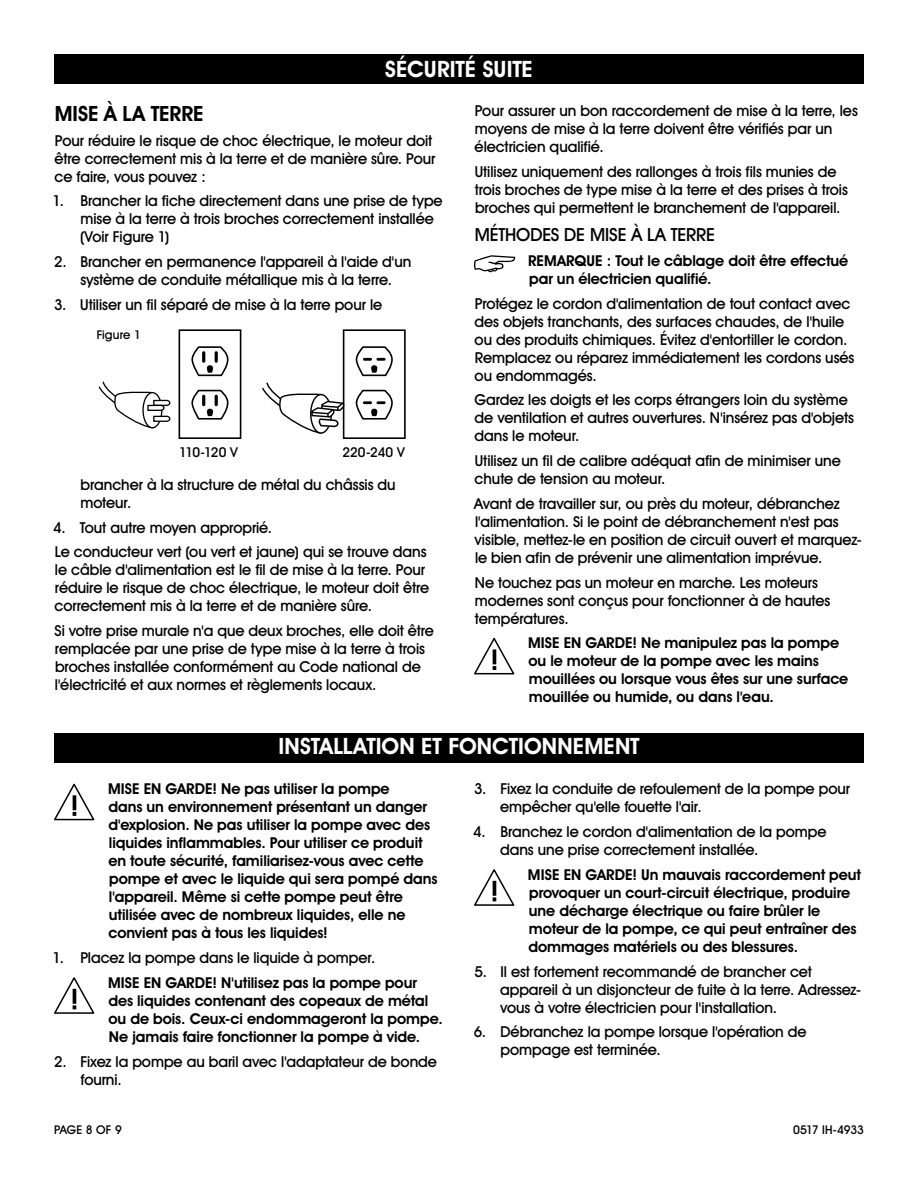
<style>
.page{position:relative;width:918px;height:1188px;background:#fff}
.page>*{position:absolute;margin:0;border:0;box-sizing:border-box;transform-origin:0 0}
.t1{font:700 22.5px "Uline Two Knine";letter-spacing:.005em;color:#fff}
.t2{font:700 21px "Uline Two Knine";color:#000}
.t3{font:18px "Uline Two Knine";letter-spacing:-.005em;color:#000}
.t4{font:15px/18px "Uline Two Knine";letter-spacing:-.005em;color:#000}
.t5{font:700 15px/18px "Uline Two Knine";letter-spacing:-.005em;color:#000}
.t6{font:13.5px "Uline Two Knine";letter-spacing:-.01em;color:#000}
.t7{font:12px "Uline Two Knine";letter-spacing:-.005em;color:#000}
</style>
<div class="page">
<div style="left:54px;top:54px;width:810px;height:30px;background:#000"></div>
<svg style="left:474px;top:255px;width:41px;height:17px"></svg>
<svg style="left:474px;top:638px;width:40px;height:36px"></svg>
<div style="left:179px;top:329px;width:62px;height:110px;border:2px solid #000"></div>
<svg style="left:191px;top:346px;width:38px;height:31px"></svg>
<svg style="left:191px;top:389px;width:38px;height:31px"></svg>
<svg style="left:98px;top:381px;width:73px;height:48px"></svg>
<div style="left:343px;top:329px;width:63px;height:110px;border:2px solid #000"></div>
<svg style="left:355px;top:389px;width:38px;height:31px"></svg>
<svg style="left:355px;top:346px;width:38px;height:31px"></svg>
<svg style="left:262px;top:381px;width:83px;height:54px"></svg>
<div style="left:54px;top:733px;width:810px;height:30px;background:#000"></div>
<svg style="left:54px;top:784px;width:40px;height:36px"></svg>
<svg style="left:54px;top:977px;width:40px;height:37px"></svg>
<svg style="left:474px;top:869px;width:40px;height:37px"></svg>
<h1 class="t1" style="left:385px;top:56px;width:149px">SÉCURITÉ SUITE</h1>
<h2 class="t2" style="left:55px;top:101px;width:150px">MISE À LA TERRE</h2>
<p class="t4" style="left:55px;top:131px;width:382px">Pour réduire le risque de choc électrique, le moteur doit être correctement mis à la terre et de manière sûre. Pour ce faire, vous pouvez :</p>
<p class="t4" style="left:80px;top:192px;width:364px;text-indent:-27px">1. Brancher la fiche directement dans une prise de type mise à la terre à trois broches correctement installée (Voir Figure 1)</p>
<p class="t4" style="left:54px;top:253px;width:359px;text-align:center">2. Brancher en permanence l'appareil à l'aide d'un système de conduite métallique mis à la terre.</p>
<p class="t4" style="left:54px;top:295px;width:330px">3. Utiliser un fil séparé de mise à la terre pour le</p>
<p class="t7" style="left:97px;top:328px;width:46px">Figure 1</p>
<p class="t6" style="left:179px;top:444px;width:60px">110-120 V</p>
<p class="t6" style="left:343px;top:444px;width:64px">220-240 V</p>
<p class="t4" style="left:80px;top:475px;width:317px">brancher à la structure de métal du châssis du moteur.</p>
<p class="t4" style="left:53px;top:515px;width:375px;line-height:24.8px">4. Tout autre moyen approprié.<br>Le conducteur vert (ou vert et jaune) qui se trouve dans</p>
<p class="t4" style="left:55px;top:561px;width:376px">le câble d'alimentation est le fil de mise à la terre. Pour réduire le risque de choc électrique, le moteur doit être correctement mis à la terre et de manière sûre.</p>
<p class="t4" style="left:55px;top:622px;width:381px">Si votre prise murale n'a que deux broches, elle doit être remplacée par une prise de type mise à la terre à trois broches installée conformément au Code national de l'électricité et aux normes et règlements locaux.</p>
<p class="t4" style="left:475px;top:102px;width:385px">Pour assurer un bon raccordement de mise à la terre, les moyens de mise à la terre doivent être vérifiés par un électricien qualifié.</p>
<p class="t4" style="left:475px;top:162px;width:375px">Utilisez uniquement des rallonges à trois fils munies de trois broches de type mise à la terre et des prises à trois broches qui permettent le branchement de l'appareil.</p>
<p class="t3" style="left:475px;top:224px;width:242px">MÉTHODES DE MISE À LA TERRE</p>
<p class="t5" style="left:528px;top:252px;width:322px">REMARQUE : Tout le câblage doit être effectué par un électricien qualifié.</p>
<p class="t4" style="left:475px;top:294px;width:381px">Protégez le cordon d'alimentation de tout contact avec des objets tranchants, des surfaces chaudes, de l'huile ou des produits chimiques. Évitez d'entortiller le cordon.<br>Remplacez ou réparez immédiatement les cordons usés ou endommagés.</p>
<p class="t4" style="left:474px;top:391px;width:381px">Gardez les doigts et les corps étrangers loin du système de ventilation et autres ouvertures. N'insérez pas d'objets dans le moteur.</p>
<p class="t4" style="left:475px;top:452px;width:368px">Utilisez un fil de calibre adéquat afin de minimiser une chute de tension au moteur.</p>
<p class="t4" style="left:474px;top:494px;width:389px">Avant de travailler sur, ou près du moteur, débranchez l'alimentation. Si le point de débranchement n'est pas visible, mettez-le en position de circuit ouvert et marquez&shy;le bien afin de prévenir une alimentation imprévue.</p>
<p class="t4" style="left:475px;top:573px;width:357px">Ne touchez pas un moteur en marche. Les moteurs modernes sont conçus pour fonctionner à de hautes températures.</p>
<p class="t5" style="left:528px;top:634px;width:322px">MISE EN GARDE! Ne manipulez pas la pompe ou le moteur de la pompe avec les mains mouillées ou lorsque vous êtes sur une surface mouillée ou humide, ou dans l'eau.</p>
<h1 class="t1" style="left:278px;top:732px;width:363px">INSTALLATION ET FONCTIONNEMENT</h1>
<p class="t5" style="left:108px;top:780px;width:331px">MISE EN GARDE! Ne pas utiliser la pompe<br>dans un environnement présentant un danger d'explosion. Ne pas utiliser la pompe avec des liquides inflammables. Pour utiliser ce produit en toute sécurité, familiarisez-vous avec cette pompe et avec le liquide qui sera pompé dans l'appareil. Même si cette pompe peut être utilisée avec de nombreux liquides, elle ne convient pas à tous les liquides!</p>
<p class="t4" style="left:53px;top:949px;width:324px">1. Placez la pompe dans le liquide à pomper.</p>
<p class="t5" style="left:108px;top:973px;width:336px">MISE EN GARDE! N'utilisez pas la pompe pour des liquides contenant des copeaux de métal ou de bois. Ceux-ci endommageront la pompe.<br>Ne jamais faire fonctionner la pompe à vide.</p>
<p class="t4" style="left:80px;top:1052px;width:358px;text-indent:-26px">2. Fixez la pompe au baril avec l'adaptateur de bonde fourni.</p>
<p class="t4" style="left:500px;top:780px;width:352px;text-indent:-26px">3. Fixez la conduite de refoulement de la pompe pour empêcher qu'elle fouette l'air.</p>
<p class="t4" style="left:500px;top:823px;width:328px;text-indent:-27px">4. Branchez le cordon d'alimentation de la pompe dans une prise correctement installée.</p>
<p class="t5" style="left:528px;top:865px;width:335px">MISE EN GARDE! Un mauvais raccordement peut provoquer un court-circuit électrique, produire une décharge électrique ou faire brûler le moteur de la pompe, ce qui peut entraîner des dommages matériels ou des blessures.</p>
<p class="t4" style="left:500px;top:962px;width:363px;text-indent:-26px">5. Il est fortement recommandé de brancher cet appareil à un disjoncteur de fuite à la terre. Adressez&shy;vous à votre électricien pour l'installation.</p>
<p class="t4" style="left:501px;top:1023px;width:308px;text-indent:-27px">6. Débranchez la pompe lorsque l'opération de pompage est terminée.</p>
<p class="t7" style="left:54px;top:1122px;width:69px">PAGE 8 OF 9</p>
<p class="t7" style="left:793px;top:1122px;width:72px">0517 IH-4933</p>
</div>
